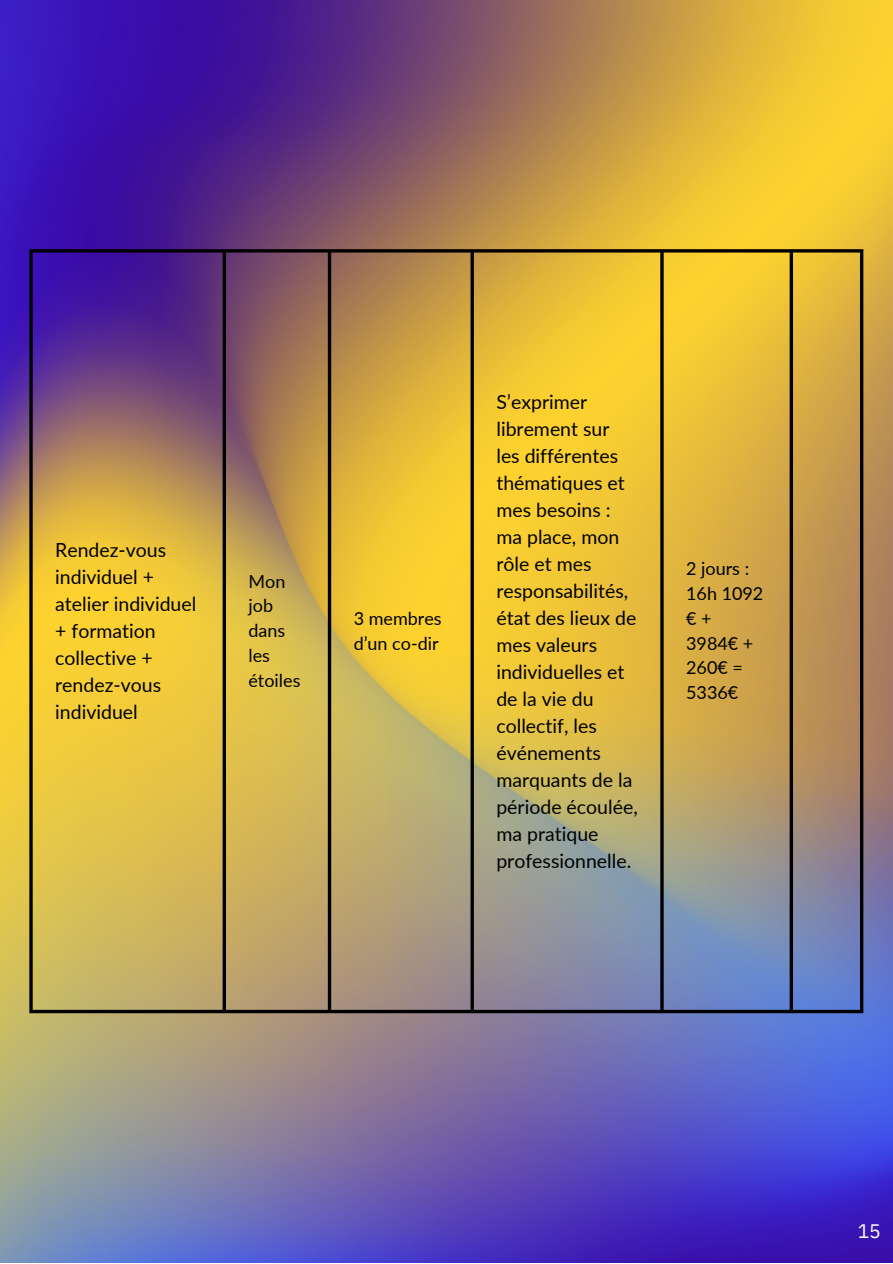
<style>
.page{position:relative;width:893px;height:1264px;background:#fff}
.page>*{position:absolute;margin:0;border:0;box-sizing:border-box;transform-origin:0 0}
.t1{font:19.5px/27px "Lato";color:#000}
.t2{font:19.5px "IBM Plex Sans";color:#fff}
.t3{font:18px/24.8px "Lato";color:#000}
</style>
<div class="page">
<img style="left:0;top:0;width:892px;height:1262px">
<svg style="left:29px;top:252px;width:4px;height:757px;background:#1c170e"></svg>
<svg style="left:222px;top:252px;width:4px;height:757px;background:#1c170e"></svg>
<hr style="left:328px;top:252px;width:3px;height:757px;background:#000">
<svg style="left:470px;top:252px;width:4px;height:757px;background:#201c0c"></svg>
<hr style="left:660px;top:252px;width:3px;height:757px;background:#000">
<svg style="left:789px;top:252px;width:4px;height:757px;background:#1e1910"></svg>
<svg style="left:859px;top:252px;width:4px;height:757px;background:#2a231a"></svg>
<hr style="left:29px;top:249px;width:834px;height:3px;background:#000">
<svg style="left:29px;top:1009px;width:834px;height:4px;background:#1e1d1f"></svg>
<p class="t1" style="left:55px;top:536px;width:143px">Rendez-vous individuel + atelier individuel + formation collective + rendez-vous individuel</p>
<p class="t3" style="left:248px;top:568px;width:53px">Mon job dans les étoiles</p>
<p class="t3" style="left:353px;top:605px;width:89px">3 membres d’un co-dir</p>
<p class="t1" style="left:496px;top:388px;width:143px">S’exprimer librement sur les différentes thématiques et mes besoins : ma place, mon rôle et mes responsabilités, état des lieux de mes valeurs individuelles et de la vie du collectif, les événements marquants de la période écoulée, ma pratique professionnelle.</p>
<p class="t3" style="left:686px;top:556px;width:79px">2 jours :<br>16h 1092 € +<br>3984€ +<br>260€ =<br>5336€</p>
<p class="t2" style="left:857px;top:1218px;width:25px">15</p>
</div>
